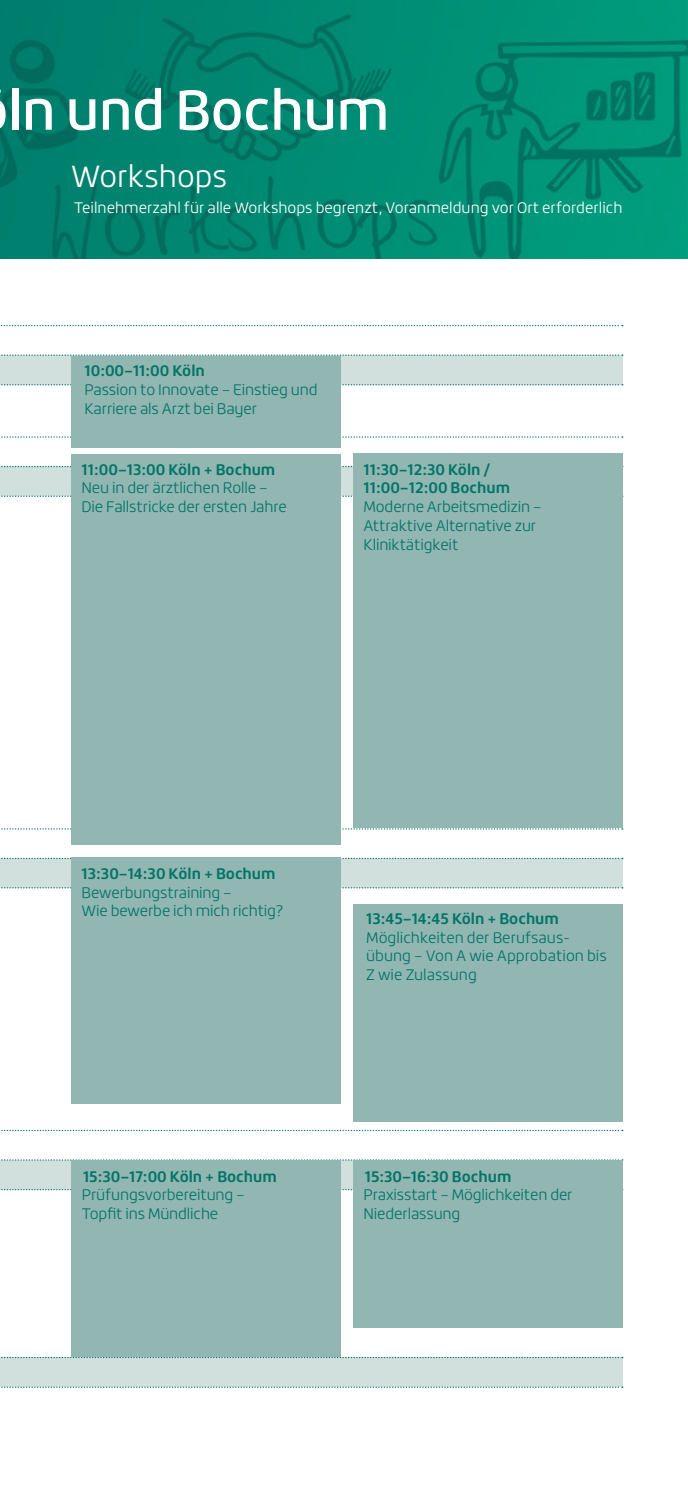
<style>
.page{position:relative;width:688px;height:1489px;background:#fff}
.page>*{position:absolute;margin:0;border:0;box-sizing:border-box;transform-origin:0 0}
.t1{font:500 55px "Roihu";letter-spacing:-.01em;color:#fff}
.t2{font:300 30px "Roihu";color:#fff}
.t3{font:300 15px/18.8px "Roihu";letter-spacing:-.01em;color:#007567}
.t4{font:700 15px/18.8px "Roihu";color:#007567}
.t5{font:300 15px "Roihu";color:#fff}
</style>
<div class="page">
<div style="left:0;top:355px;width:622px;height:29px;background:#d1dfdd"></div>
<div style="left:0;top:466px;width:622px;height:30px;background:#d1dfdd"></div>
<div style="left:0;top:1357px;width:622px;height:29px;background:#d1dfdd"></div>
<div style="left:0;top:1159px;width:622px;height:30px;background:#d1dfdd"></div>
<div style="left:0;top:858px;width:622px;height:29px;background:#d1dfdd"></div>
<svg style="left:1px;top:857px;width:621px;height:2px"></svg>
<svg style="left:0;top:1159px;width:622px;height:1px"></svg>
<svg style="left:71px;top:1356px;width:270px;height:1px"></svg>
<svg style="left:0;top:887px;width:622px;height:1px"></svg>
<svg style="left:0;top:1188px;width:353px;height:2px"></svg>
<svg style="left:0;top:1386px;width:622px;height:1px"></svg>
<svg style="left:1px;top:828px;width:621px;height:1px"></svg>
<svg style="left:1px;top:1129px;width:621px;height:2px"></svg>
<svg style="left:1px;top:354px;width:621px;height:2px"></svg>
<svg style="left:1px;top:466px;width:351px;height:1px"></svg>
<svg style="left:0;top:384px;width:622px;height:1px"></svg>
<svg style="left:1px;top:495px;width:351px;height:2px"></svg>
<svg style="left:0;top:325px;width:622px;height:1px"></svg>
<svg style="left:1px;top:436px;width:621px;height:1px"></svg>
<img style="left:0;top:0;width:687px;height:259px">
<div style="left:71px;top:356px;width:269px;height:91px;background:#92b6b2"></div>
<div style="left:71px;top:453px;width:269px;height:391px;background:#92b6b2"></div>
<div style="left:353px;top:453px;width:269px;height:375px;background:#92b6b2"></div>
<div style="left:353px;top:904px;width:269px;height:217px;background:#92b6b2"></div>
<div style="left:353px;top:1160px;width:269px;height:167px;background:#92b6b2"></div>
<div style="left:71px;top:857px;width:269px;height:246px;background:#92b6b2"></div>
<div style="left:71px;top:1160px;width:269px;height:196px;background:#92b6b2"></div>
<h1 class="t1" style="left:8px;top:79px;width:382px">ln und Bochum</h1>
<h2 class="t2" style="left:71px;top:159px;width:158px">Workshops</h2>
<p class="t5" style="left:74px;top:199px;width:549px">Teilnehmerzahl für alle Workshops begrenzt, Voranmeldung vor Ort erforderlich</p>
<p class="t4" style="left:84px;top:362px;width:122px">10:00–11:00 Köln</p>
<p class="t3" style="left:84px;top:380px;width:234px">Passion to Innovate – Einstieg und<br>Karriere als Arzt bei Bayer</p>
<p class="t4" style="left:82px;top:460px;width:195px">11:00–13:00 Köln + Bochum</p>
<p class="t3" style="left:82px;top:478px;width:207px">Neu in der ärztlichen Rolle –<br>Die Fallstricke der ersten Jahre</p>
<p class="t4" style="left:363px;top:460px;width:148px">11:30–12:30 Köln /<br>11:00–12:00 Bochum</p>
<p class="t3" style="left:363px;top:497px;width:180px">Moderne Arbeitsmedizin –<br>Attraktive Alternative zur<br>Kliniktätigkeit</p>
<p class="t4" style="left:82px;top:864px;width:195px">13:30–14:30 Köln + Bochum</p>
<p class="t3" style="left:82px;top:883px;width:203px">Bewerbungstraining –<br>Wie bewerbe ich mich richtig?</p>
<p class="t4" style="left:83px;top:1166px;width:195px">15:30–17:00 Köln + Bochum</p>
<p class="t3" style="left:82px;top:1185px;width:164px">Prüfungsvorbereitung –<br>Topfit ins Mündliche</p>
<p class="t4" style="left:366px;top:909px;width:194px">13:45–14:45 Köln + Bochum</p>
<p class="t3" style="left:366px;top:928px;width:242px">Möglichkeiten der Berufsaus&shy;übung – Von A wie Approbation bis<br>Z wie Zulassung</p>
<p class="t4" style="left:364px;top:1166px;width:148px">15:30–16:30 Bochum</p>
<p class="t3" style="left:363px;top:1185px;width:210px">Praxisstart – Möglichkeiten der<br>Niederlassung</p>
</div>
